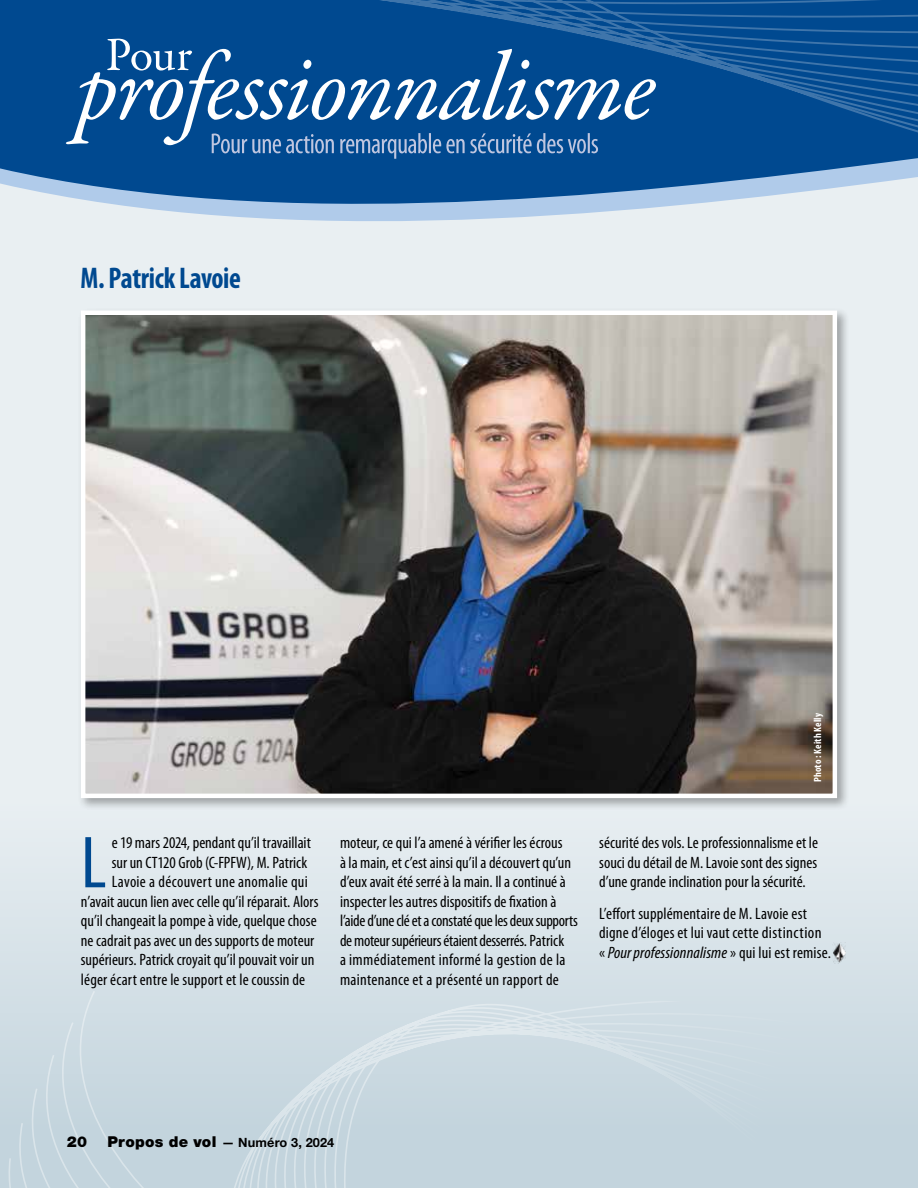
<style>
.page{position:relative;width:918px;height:1188px;background:#fff}
.page>*{position:absolute;margin:0;border:0;box-sizing:border-box;transform-origin:0 0}
.t1{font:condensed 74.4px "Myriad Pro";color:#004990}
.t2{font:700 condensed 30px "Myriad Pro";letter-spacing:-.015em;color:#004990;scale:.94 1}
.t3{font:condensed 16.5px/19.5px "Myriad Pro";color:#000}
.t4{font:condensed 16.5px "Myriad Pro";letter-spacing:.02em;color:#000}
.t5{font:900 15px "Helvetica Neue LT Std";color:#000}
.t6{font:700 12.75px "Helvetica Neue LT Std";letter-spacing:.01em;color:#000}
.t7{font:700 condensed 10.5px "Myriad Pro";letter-spacing:.02em;color:#fff}
.s1{font-style:italic}
.s2{font-weight:900;font-size:15px}
</style>
<div class="page">
<div style="left:0;top:65px;width:918px;height:1123px;background:linear-gradient(to right,#e3ebef,#e3ebef)"></div>
<svg style="left:0;top:955px;width:918px;height:233px;background:#cbd9e1"></svg>
<div style="left:0;top:232px;width:918px;height:17px;background:#e9eff2"></div>
<svg style="left:0;top:0;width:918px;height:230px;background:#3871a9"></svg>
<div style="left:77px;top:307px;width:773px;height:504px;background:#000;opacity:.33"></div>
<img style="left:86px;top:315px;width:746px;height:478px">
<div style="left:81px;top:310px;width:756px;height:488px;border:4px solid #fff"></div>
<img style="left:832px;top:942px;width:14px;height:21px">
<svg style="left:212px;top:145px;width:386px;height:14px;background:#2c65a2"></svg>
<svg style="left:66px;top:49px;width:590px;height:96px;background:#2e69a4"></svg>
<svg style="left:107px;top:39px;width:85px;height:32px"></svg>
<h2 class="t2" style="left:81px;top:259px;width:172px">M. Patrick Lavoie</h2>
<h1 class="t1" style="left:81px;top:818px;width:27px">L</h1>
<p class="t3" style="left:112px;top:833px;width:201px">e 19 mars 2024, pendant qu’il travaillait</p>
<p class="t3" style="left:112px;top:852px;width:197px">sur un CT120 Grob (C-FPFW), M. Patrick</p>
<p class="t4" style="left:112px;top:872px;width:198px">Lavoie a découvert une anomalie qui</p>
<p class="t3" style="left:81px;top:891px;width:239px">n’avait aucun lien avec celle qu’il réparait. Alors</p>
<p class="t3" style="left:81px;top:911px;width:237px">qu’il changeait la pompe à vide, quelque chose</p>
<p class="t3" style="left:81px;top:930px;width:235px">ne cadrait pas avec un des supports de moteur</p>
<p class="t3" style="left:81px;top:950px;width:235px">supérieurs. Patrick croyait qu’il pouvait voir un</p>
<p class="t3" style="left:81px;top:969px;width:226px">léger écart entre le support et le coussin de</p>
<p class="t7" style="left:811px;top:782px;width:71px;rotate:-90deg">Photo : Keith Kelly</p>
<p class="t3" style="left:340px;top:833px;width:239px">moteur, ce qui l’a amené à vérifier les écrous<br>à la main, et c’est ainsi qu’il a découvert qu’un d’eux avait été serré à la main. Il a continué à inspecter les autres dispositifs de fixation à l’aide d’une clé et a constaté que les deux supports de moteur supérieurs étaient desserrés. Patrick<br>a immédiatement informé la gestion de la maintenance et a présenté un rapport de</p>
<p class="t3" style="left:599px;top:833px;width:220px;text-align:justify">sécurité des vols. Le professionnalisme et le souci du détail de M. Lavoie sont des signes d’une grande inclination pour la sécurité.</p>
<p class="t3" style="left:599px;top:903px;width:233px">L’effort supplémentaire de M. Lavoie est digne d’éloges et lui vaut cette distinction « <span class="s1">Pour professionnalisme</span> » qui lui est remise.</p>
<p class="t5" style="left:67px;top:1133px;width:22px">20</p>
<p class="t6" style="left:107px;top:1134px;width:228px"><span class="s2">Propos de vol</span> — Numéro 3, 2024</p>
</div>
